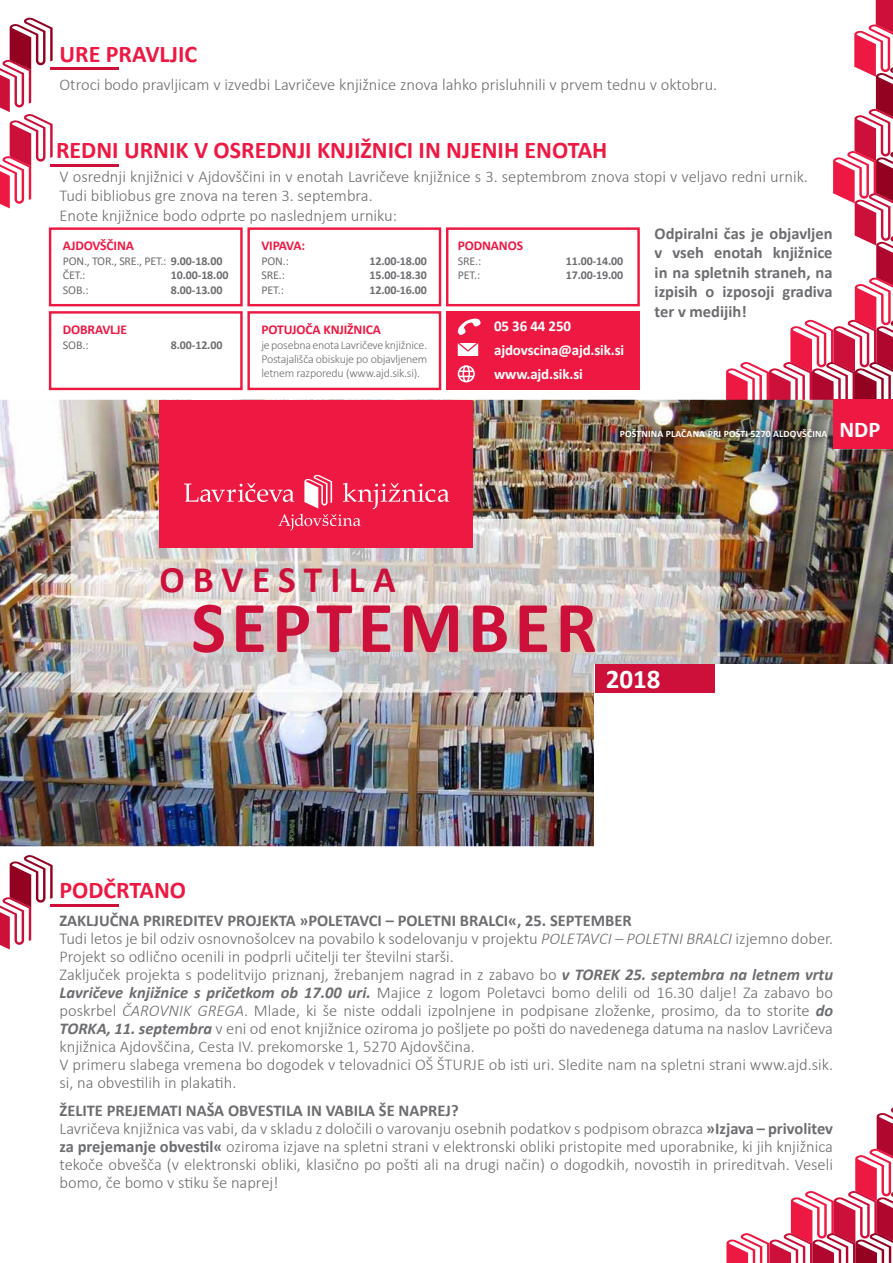
<style>
.page{position:relative;width:893px;height:1263px;background:#fff}
.page>*{position:absolute;margin:0;border:0;box-sizing:border-box;transform-origin:0 0}
.t1{font:700 73.5px "Calibri";letter-spacing:.07em;color:#cd1039}
.t2{font:700 37.5px "Calibri";letter-spacing:.22em;color:#cd1039}
.t3{font:700 27px "Calibri";color:#fff}
.t4{font:700 24px "Calibri";color:#ed1943}
.t5{font:700 22.5px "Calibri";color:#fff}
.t6{font:300 16.5px/18px "Calibri";color:#6c6d70}
.t7{font:700 16.5px/19.5px "Calibri";color:#6c6d70;text-align:justify}
.t8{font:700 15px/24px "Calibri";letter-spacing:-.01em;color:#fff}
.t9{font:700 13.5px "Calibri";letter-spacing:-.01em;color:#ed1943}
.t10{font:300 12px/14.4px "Calibri";letter-spacing:-.02em;color:#6c6d70;text-align:justify}
.t11{font:700 12px "Calibri";letter-spacing:-.01em;color:#6c6d70}
.t12{font:12px/14.4px "Calibri";letter-spacing:-.01em;color:#6c6d70}
.t13{font:700 9.75px "Calibri";letter-spacing:.015em;color:#fff}
.s1{font-weight:700}
.s2{font-style:italic}
.s3{font-weight:700;font-style:italic}
</style>
<div class="page">
<hr style="left:50px;top:67px;width:68px;height:3px;background:#cd1039">
<div style="left:49px;top:227px;width:194px;height:79px;border:2px solid #ed1943"></div>
<div style="left:49px;top:311px;width:194px;height:79px;border:2px solid #ed1943"></div>
<div style="left:446px;top:227px;width:194px;height:79px;border:2px solid #ed1943"></div>
<div style="left:247px;top:227px;width:194px;height:79px;border:2px solid #ed1943"></div>
<div style="left:247px;top:311px;width:194px;height:79px;border:2px solid #ed1943"></div>
<div style="left:446px;top:311px;width:194px;height:79px;background:#ed1943"></div>
<svg style="left:458px;top:365px;width:17px;height:17px"></svg>
<svg style="left:458px;top:343px;width:20px;height:13px"></svg>
<svg style="left:457px;top:318px;width:24px;height:17px"></svg>
<svg style="left:726px;top:0;width:167px;height:400px"></svg>
<svg style="left:0;top:855px;width:53px;height:94px"></svg>
<hr style="left:50px;top:905px;width:68px;height:2px;background:#cd1039">
<svg style="left:726px;top:1107px;width:167px;height:156px"></svg>
<svg style="left:0;top:17px;width:53px;height:191px"></svg>
<hr style="left:50px;top:164px;width:68px;height:2px;background:#cd1039">
<img style="left:0;top:400px;width:893px;height:446px">
<div style="left:833px;top:400px;width:60px;height:49px;background:#ed1943"></div>
<div style="left:595px;top:664px;width:298px;height:185px;background:#fff"></div>
<div style="left:595px;top:664px;width:119px;height:28px;background:#cd1039"></div>
<div style="left:159px;top:400px;width:314px;height:147px;background:#ed1943"></div>
<svg style="left:184px;top:474px;width:265px;height:56px"></svg>
<img style="left:612px;top:421px;width:221px;height:24px">
<h3 class="t4" style="left:60px;top:37px;width:139px">URE PRAVLJIC</h3>
<p class="t6" style="left:60px;top:75px;width:659px">Otroci bodo pravljicam v izvedbi Lavričeve knjižnice znova lahko prisluhnili v prvem tednu v oktobru.</p>
<h3 class="t4" style="left:56px;top:133px;width:553px">REDNI URNIK V OSREDNJI KNJIŽNICI IN NJENIH ENOTAH</h3>
<p class="t6" style="left:60px;top:166px;width:750px;line-height:19.5px">V osrednji knjižnici v Ajdovščini in v enotah Lavričeve knjižnice s 3. septembrom znova stopi v veljavo redni urnik.<br>Tudi bibliobus gre znova na teren 3. septembra.<br>Enote knjižnice bodo odprte po naslednjem urniku:</p>
<p class="t7" style="left:655px;top:223px;width:179px">Odpiralni čas je objavljen v vseh enotah knjižnice in na spletnih straneh, na izpisih o izposoji gradiva ter v medijih!</p>
<p class="t9" style="left:63px;top:236px;width:73px">AJDOVŠČINA</p>
<p class="t12" style="left:63px;top:253px;width:161px">PON., TOR., SRE., PET.: <span class="s1">9.00-18.00<br></span>ČET.:</p>
<p class="t9" style="left:458px;top:236px;width:67px">PODNANOS</p>
<p class="t12" style="left:458px;top:253px;width:25px">SRE.:</p>
<p class="t11" style="left:566px;top:252px;width:59px">11.00-14.00</p>
<p class="t12" style="left:458px;top:268px;width:24px">PET.:</p>
<p class="t11" style="left:566px;top:267px;width:59px">17.00-19.00</p>
<p class="t9" style="left:261px;top:236px;width:45px">VIPAVA:</p>
<p class="t12" style="left:261px;top:253px;width:29px">PON.:</p>
<p class="t11" style="left:369px;top:252px;width:59px">12.00-18.00</p>
<p class="t12" style="left:261px;top:268px;width:25px">SRE.:</p>
<p class="t11" style="left:369px;top:267px;width:59px">15.00-18.30</p>
<p class="t12" style="left:261px;top:282px;width:24px">PET.:</p>
<p class="t11" style="left:369px;top:281px;width:59px">12.00-16.00</p>
<p class="t11" style="left:171px;top:267px;width:59px">10.00-18.00</p>
<p class="t12" style="left:63px;top:282px;width:27px">SOB.:</p>
<p class="t11" style="left:171px;top:281px;width:53px">8.00-13.00</p>
<p class="t8" style="left:494px;top:314px;width:132px">05 36 44 250 ajdovscina@ajd.sik.si www.ajd.sik.si</p>
<p class="t9" style="left:261px;top:320px;width:121px">POTUJOČA KNJIŽNICA</p>
<p class="t10" style="left:261px;top:337px;width:167px">je posebna enota Lavričeve knjižnice.<br>Postajališča obiskuje po objavljenem letnem razporedu (www.ajd.sik.si).</p>
<p class="t9" style="left:63px;top:320px;width:66px">DOBRAVLJE</p>
<p class="t12" style="left:63px;top:337px;width:27px">SOB.:</p>
<p class="t11" style="left:171px;top:336px;width:53px">8.00-12.00</p>
<p class="t13" style="left:620px;top:427px;width:209px">POŠTNINA PLAČANA PRI POŠTI 5270 ALDOVŠČINA</p>
<h3 class="t5" style="left:839px;top:414px;width:42px">NDP</h3>
<h2 class="t2" style="left:159px;top:553px;width:238px">OBVESTILA</h2>
<h1 class="t1" style="left:191px;top:575px;width:407px">SEPTEMBER</h1>
<h3 class="t3" style="left:606px;top:660px;width:56px">2018</h3>
<h3 class="t4" style="left:60px;top:873px;width:128px">PODČRTANO</h3>
<p class="t6" style="left:59px;top:911px;width:775px"><span class="s1">ZAKLJUČNA PRIREDITEV PROJEKTA »POLETAVCI – POLETNI BRALCI«, 25. SEPTEMBER<br></span>Tudi letos je bil odziv osnovnošolcev na povabilo k sodelovanju v projektu <span class="s2">POLETAVCI – POLETNI BRALCI</span> izjemno dober.<br>Projekt so odlično ocenili in podprli učitelji ter številni starši.<br>Zaključek projekta s podelitvijo priznanj, žrebanjem nagrad in z zabavo bo <span class="s3">v TOREK 25. septembra na letnem vrtu Lavričeve knjižnice s pričetkom ob 17.00 uri.</span> Majice z logom Poletavci bomo delili od 16.30 dalje! Za zabavo bo poskrbel <span class="s2">ČAROVNIK GREGA</span>. Mlade, ki še niste oddali izpolnjene in podpisane zloženke, prosimo, da to storite <span class="s3">do TORKA, 11. septembra</span> v eni od enot knjižnice oziroma jo pošljete po pošti do navedenega datuma na naslov Lavričeva knjižnica Ajdovščina, Cesta IV. prekomorske 1, 5270 Ajdovščina.<br>V primeru slabega vremena bo dogodek v telovadnici OŠ ŠTURJE ob isti uri. Sledite nam na spletni strani www.ajd.sik. si, na obvestilih in plakatih.</p>
<p class="t6" style="left:59px;top:1101px;width:775px"><span class="s1">ŽELITE PREJEMATI NAŠA OBVESTILA IN VABILA ŠE NAPREJ?<br></span>Lavričeva knjižnica vas vabi, da v skladu z določili o varovanju osebnih podatkov s podpisom obrazca <span class="s1">»Izjava – privolitev za prejemanje obvestil«</span> oziroma izjave na spletni strani v elektronski obliki pristopite med uporabnike, ki jih knjižnica tekoče obvešča (v elektronski obliki, klasično po pošti ali na drugi način) o dogodkih, novostih in prireditvah. Veseli bomo, če bomo v stiku še naprej!</p>
</div>
